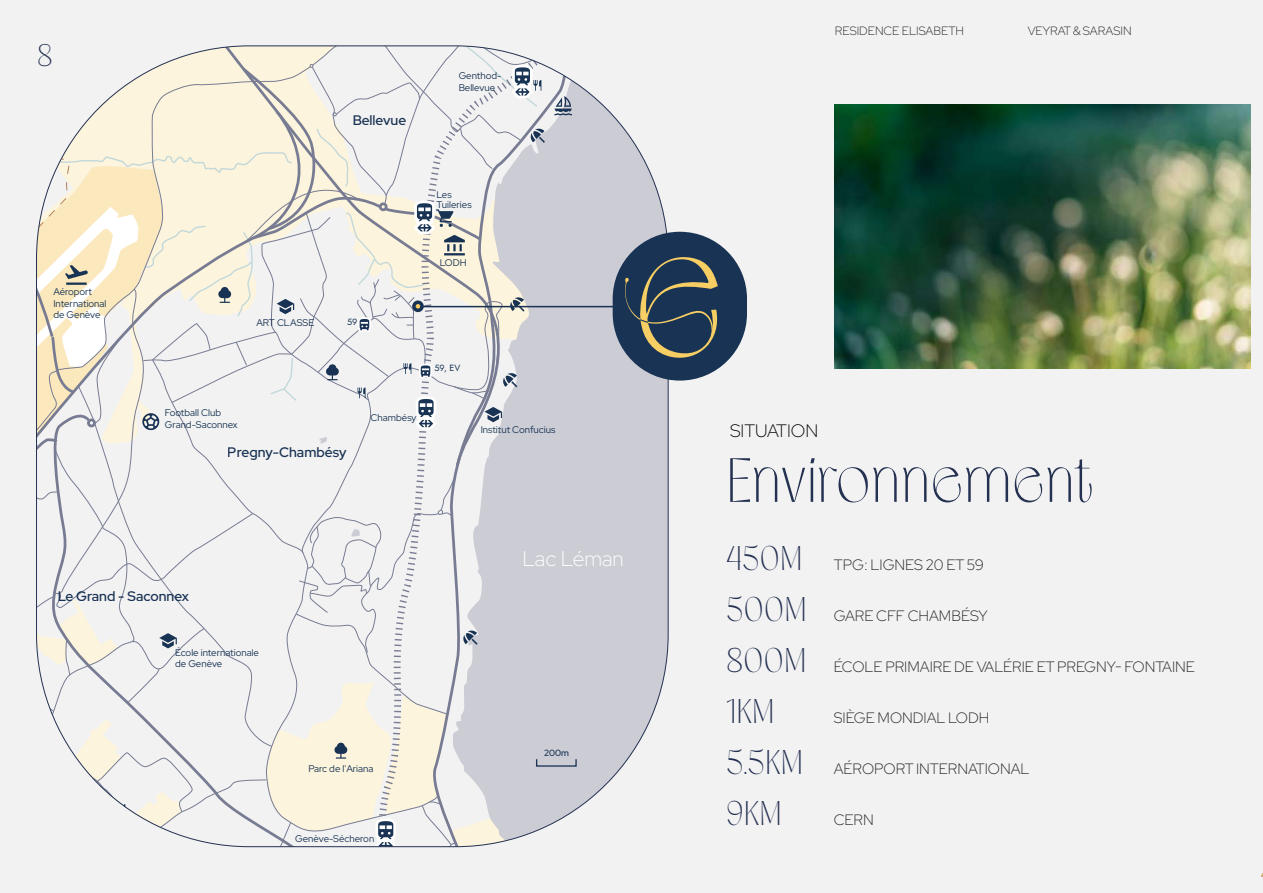
<style>
.page{position:relative;width:1263px;height:893px;background:#f2f2f2}
.page>*{position:absolute;margin:0;border:0;box-sizing:border-box;transform-origin:0 0}
.t1{font:60px "The Saroja";color:#243151}
.t2{font:33px "The Saroja";color:#243052}
.t3{font:30px "The Saroja";color:#243151}
.t4{font:300 21.15px "Red Hat Display";color:#fff}
.t5{font:300 18px "Red Hat Display";color:#070304}
.t6{font:300 15px "Red Hat Display";color:#231f20}
.t7{font:600 13.8px "Red Hat Display";color:#183253}
.t8{font:300 12px "Red Hat Display";color:#231f20}
.t9{font:9.6px/11.6px "Red Hat Display";color:#183353}
.t10{font:500 9.45px "Red Hat Display";color:#183353}
.t11{font:9px "Jost";color:#183353}
.t12{font:500 9px "Red Hat Display";color:#183353}
.s1{font-family:"The Saroja";font-weight:400;font-size:33px;color:#243052}
</style>
<div class="page">
<img style="left:835px;top:104px;width:415px;height:265px">
<svg style="left:598px;top:100px;width:70px;height:693px;background:#d0d0d8"></svg>
<hr style="left:420px;top:306px;width:259px;height:1px;background:#193354">
<svg style="left:37px;top:46px;width:561px;height:801px"></svg>
<div style="left:536px;top:758px;width:41px;height:9px;border:1px solid #183353"></div>
<div style="left:613px;top:232px;width:134px;height:149px;background:#193354;border-radius:67px"></div>
<svg style="left:623px;top:253px;width:95px;height:109px"></svg>
<h3 class="t3" style="left:37px;top:37px;width:18px">8</h3>
<p class="t9" style="left:53px;top:286px;width:55px">Aéroport<br>International de Genève</p>
<h3 class="t7" style="left:353px;top:111px;width:55px">Bellevue</h3>
<p class="t9" style="left:459px;top:70px;width:44px">Genthod-<br>Bellevue</p>
<p class="t9" style="left:436px;top:190px;width:37px;line-height:9.6px">Les<br>Tuileries</p>
<p class="t9" style="left:440px;top:256px;width:28px">LODH</p>
<p class="t9" style="left:256px;top:317px;width:59px">ART CLASSE</p>
<p class="t11" style="left:347px;top:315px;width:12px">59</p>
<p class="t9" style="left:165px;top:407px;width:74px">Football Club<br>Grand-Saconnex</p>
<h3 class="t7" style="left:228px;top:443px;width:120px">Pregny-Chambésy</h3>
<p class="t9" style="left:371px;top:411px;width:47px">Chambésy</p>
<p class="t11" style="left:435px;top:362px;width:27px">59, EV</p>
<p class="t9" style="left:481px;top:424px;width:76px">Institut Confucius</p>
<h3 class="t7" style="left:57px;top:587px;width:133px">Le Grand - Saconnex</h3>
<p class="t9" style="left:175px;top:646px;width:85px">École internationale de Genève</p>
<p class="t9" style="left:308px;top:763px;width:67px">Parc de l'Ariana</p>
<p class="t9" style="left:295px;top:833px;width:81px">Genève-Sécheron</p>
<h3 class="t4" style="left:522px;top:545px;width:103px">Lac Léman</h3>
<p class="t12" style="left:544px;top:747px;width:26px">200m</p>
<p class="t8" style="left:835px;top:23px;width:131px">RESIDENCE ELISABETH</p>
<p class="t8" style="left:1028px;top:23px;width:106px">VEYRAT &amp; SARASIN</p>
<h3 class="t5" style="left:730px;top:419px;width:90px">SITUATION</h3>
<h1 class="t1" style="left:726px;top:444px;width:370px">Environnement</h1>
<h3 class="t6" style="left:726px;top:555px;width:260px"><span class="s1">450M</span> TPG: LIGNES 20 ET 59</h3>
<h3 class="t6" style="left:726px;top:606px;width:263px"><span class="s1">500M</span> GARE CFF CHAMBÉSY</h3>
<h3 class="t6" style="left:726px;top:657px;width:471px"><span class="s1">800M</span> ÉCOLE PRIMAIRE DE VALÉRIE ET PREGNY- FONTAINE</h3>
<h2 class="t2" style="left:726px;top:691px;width:50px">1KM</h2>
<h3 class="t6" style="left:834px;top:708px;width:157px">SIÈGE MONDIAL LODH</h3>
<h3 class="t6" style="left:726px;top:759px;width:305px"><span class="s1">5.5KM</span> AÉROPORT INTERNATIONAL</h3>
<h2 class="t2" style="left:726px;top:793px;width:58px">9KM</h2>
<h3 class="t6" style="left:834px;top:810px;width:42px">CERN</h3>
<p class="t10" style="left:751px;top:816px;width:28px">200m</p>
</div>
